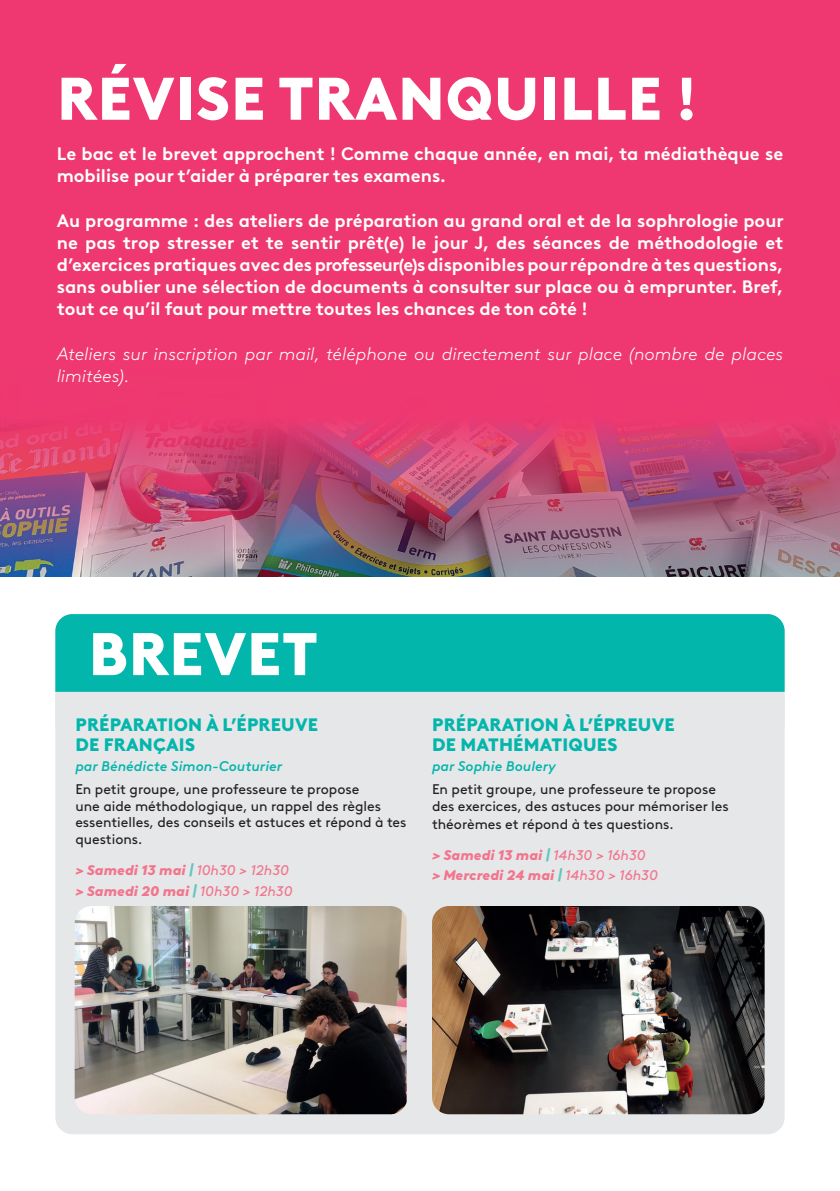
<style>
.page{position:relative;width:840px;height:1191px;background:#fff}
.page>*{position:absolute;margin:0;border:0;box-sizing:border-box;transform-origin:0 0}
.t1{font:900 60px "Brown LL";letter-spacing:.01em;color:#fff}
.t2{font:700 18px/22px "Brown LL";color:#fff}
.t3{font:italic 300 18px/22px "Brown LL";color:#fff}
.t4{font:900 18px/20px "Brown LL";letter-spacing:.01em;color:#03b6ac}
.t5{font:14px/16.8px "Brown LL";color:#231f20}
.t6{font:italic 900 14px/20px "Brown LL";color:#f2758c}
.t7{font:italic 500 14px "Brown LL";color:#03b6ac}
.s1{color:#63c4be}
.s2{font-weight:400}
</style>
<div class="page">
<div style="left:0;top:0;width:839px;height:369px;background:#ef3871"></div>
<img style="left:0;top:369px;width:839px;height:208px">
<div style="left:55px;top:694px;width:729px;height:440px;background:#e6e7e9"></div>
<div style="left:55px;top:614px;width:729px;height:78px;background:#03b6ac"></div>
<img style="left:432px;top:906px;width:332px;height:208px">
<img style="left:75px;top:906px;width:331px;height:208px">
<h1 class="t1" style="left:57px;top:52px;width:641px">RÉVISE TRANQUILLE !</h1>
<p class="t2" style="left:57px;top:142px;width:727px">Le bac et le brevet approchent ! Comme chaque année, en mai, ta médiathèque se mobilise pour t’aider à préparer tes examens.</p>
<p class="t2" style="left:57px;top:208px;width:728px;text-align:justify">Au programme : des ateliers de préparation au grand oral et de la sophrologie pour ne pas trop stresser et te sentir prêt(e) le jour J, des séances de méthodologie et d’exercices pratiques avec des professeur(e)s disponibles pour répondre à tes questions, sans oublier une sélection de documents à consulter sur place ou à emprunter. Bref, tout ce qu’il faut pour mettre toutes les chances de ton côté !</p>
<p class="t3" style="left:57px;top:341px;width:727px">Ateliers sur inscription par mail, téléphone ou directement sur place (nombre de places limitées).</p>
<h1 class="t1" style="left:89px;top:607px;width:230px">BREVET</h1>
<p class="t4" style="left:75px;top:713px;width:244px">PRÉPARATION À L’ÉPREUVE<br>DE FRANÇAIS</p>
<p class="t7" style="left:75px;top:755px;width:208px">par Bénédicte Simon-Couturier</p>
<p class="t5" style="left:75px;top:779px;width:332px">En petit groupe, une professeure te propose<br>une aide méthodologique, un rappel des règles essentielles, des conseils et astuces et répond à tes questions.</p>
<p class="t6" style="left:75px;top:859px;width:218px">&gt; Samedi 13 mai <span class="s1">|</span> <span class="s2">10h30 &gt; 12h30 </span>&gt; Samedi 20 mai <span class="s1">|</span> <span class="s2">10h30 &gt; 12h30</span></p>
<p class="t4" style="left:432px;top:713px;width:244px">PRÉPARATION À L’ÉPREUVE<br>DE MATHÉMATIQUES</p>
<p class="t7" style="left:432px;top:755px;width:125px">par Sophie Boulery</p>
<p class="t5" style="left:432px;top:779px;width:298px;line-height:17.4px">En petit groupe, une professeure te propose des exercices, des astuces pour mémoriser les théorèmes et répond à tes questions.</p>
<p class="t6" style="left:432px;top:843px;width:227px">&gt; Samedi 13 mai <span class="s1">|</span> <span class="s2">14h30 &gt; 16h30<br></span>&gt; Mercredi 24 mai <span class="s1">|</span> <span class="s2">14h30 &gt; 16h30</span></p>
</div>
